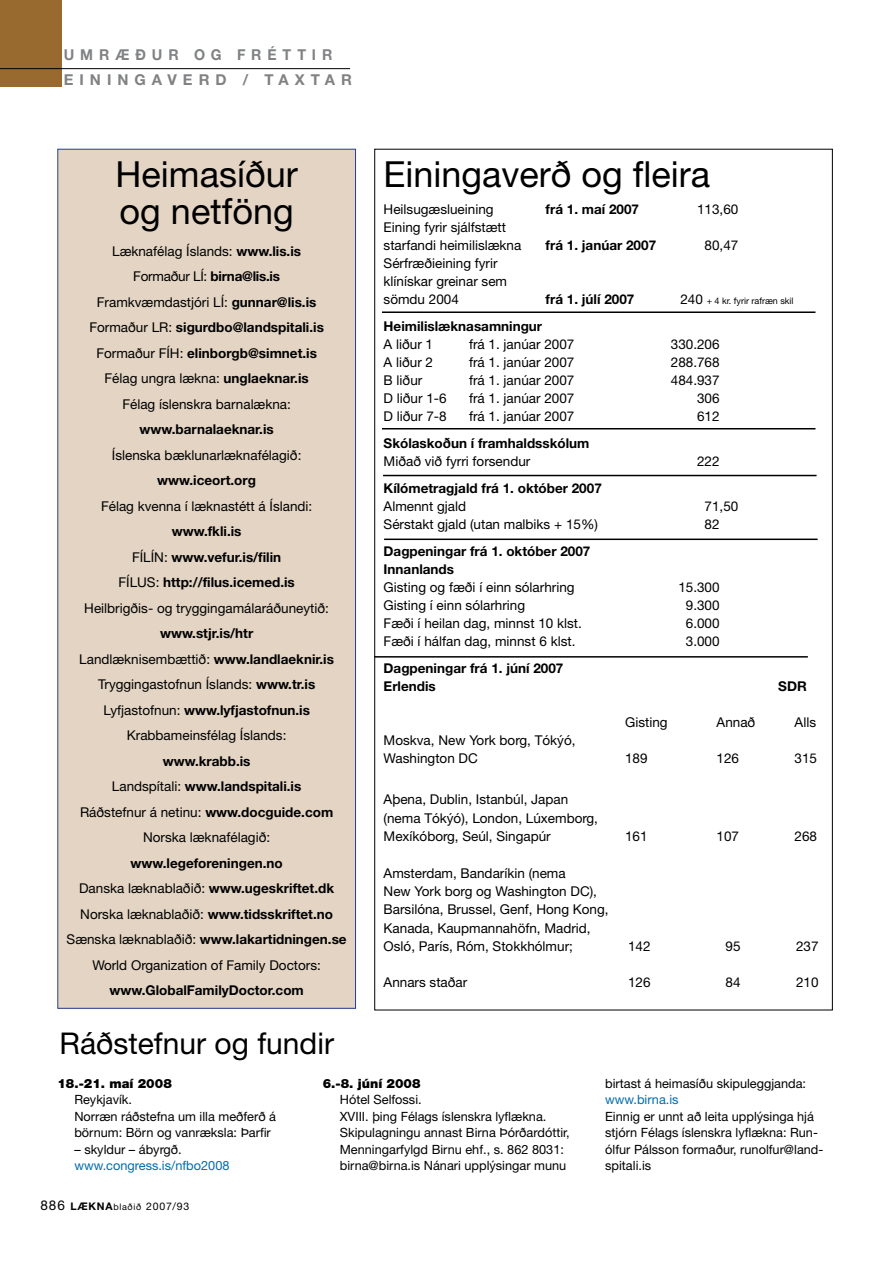
<style>
.page{position:relative;width:893px;height:1263px;background:#fff}
.page>*{position:absolute;margin:0;border:0;box-sizing:border-box;transform-origin:0 0}
.t1{font:36px/37.5px "Helvetica Neue";color:#000}
.t2{font:30px "Helvetica Neue";color:#000}
.t3{font:700 15px/25.5px "Helvetica Neue";letter-spacing:.4em;color:#808284;scale:.95 1}
.t4{font:13.5px/25.5px "Helvetica Neue";color:#000}
.t5{font:700 13.5px/25.5px "Helvetica Neue";color:#000}
.t6{font:12.75px/16.5px "Helvetica Neue";color:#000}
.t7{font:12.75px "Helvetica Neue";color:#006dab}
.t8{font:900 12.75px "Helvetica Neue";color:#000}
.t9{font:10.5px "Helvetica Neue";letter-spacing:.075em;color:#000}
.t10{font:9px "Helvetica Neue";color:#000}
.s1{font-weight:700}
.s2{font-weight:400}
.s3{font-size:13.5px}
.s4{font-size:9px}
</style>
<div class="page">
<hr style="left:382px;top:311px;width:433px;height:2px;background:#000">
<hr style="left:382px;top:428px;width:433px;height:1px;background:#000">
<hr style="left:384px;top:538px;width:434px;height:2px;background:#000">
<hr style="left:374px;top:656px;width:434px;height:2px;background:#000">
<div style="left:58px;top:149px;width:298px;height:859px;background:#e3d4c3"></div>
<hr style="left:383px;top:475px;width:434px;height:1px;background:#000">
<div style="left:0;top:0;width:61px;height:86px;background:#986a2f"></div>
<hr style="left:0;top:68px;width:350px;height:1px;background:#000">
<p class="t3" style="left:64px;top:41px;width:305px">U MRÆÐU R OG FRÉTTIR<br>EININGAVERD / TAXTAR</p>
<h1 class="t1" style="left:116px;top:154px;width:184px">Heimasíður og netföng</h1>
<p class="t4" style="left:89px;top:238px;width:236px;text-align:center">Læknafélag Íslands: <span class="s1">www.lis.is </span>Formaður LÍ: <span class="s1">birna@lis.is </span>Framkvæmdastjóri LÍ: <span class="s1">gunnar@lis.is </span>Formaður LR: <span class="s1">sigurdbo@landspitali.is </span>Formaður FÍH: <span class="s1">elinborgb@simnet.is </span>Félag ungra lækna: <span class="s1">unglaeknar.is </span>Félag íslenskra barnalækna:</p>
<p class="t5" style="left:140px;top:416px;width:136px">www.barnalaeknar.is</p>
<p class="t4" style="left:112px;top:442px;width:191px">Íslenska bæklunarlæknafélagið:</p>
<p class="t5" style="left:157px;top:467px;width:100px">www.iceort.org</p>
<p class="t4" style="left:101px;top:493px;width:213px">Félag kvenna í læknastétt á Íslandi:</p>
<p class="t5" style="left:84px;top:518px;width:246px;text-align:center">www.fkli.is<br><span class="s2">FÍLÍN:</span> www.vefur.is/filin<br><span class="s2">FÍLUS:</span> http://filus.icemed.is<br><span class="s2">Heilbrigðis- og tryggingamálaráðuneytið:</span></p>
<p class="t4" style="left:79px;top:620px;width:256px;text-align:center"><span class="s1">www.stjr.is/htr<br></span>Landlæknisembættið: <span class="s1">www.landlaeknir.is </span>Tryggingastofnun Íslands: <span class="s1">www.tr.is </span>Lyfjastofnun: <span class="s1">www.lyfjastofnun.is </span>Krabbameinsfélag Íslands:</p>
<p class="t4" style="left:80px;top:748px;width:255px;text-align:center"><span class="s1">www.krabb.is<br></span>Landspítali: <span class="s1">www.landspitali.is<br></span>Ráðstefnur á netinu: <span class="s1">www.docguide.com<br></span>Norska læknafélagið:</p>
<p class="t4" style="left:67px;top:850px;width:281px;text-align:center"><span class="s1">www.legeforeningen.no<br></span>Danska læknablaðið: <span class="s1">www.ugeskriftet.dk </span>Norska læknablaðið: <span class="s1">www.tidsskriftet.no </span>Sænska læknablaðið: <span class="s1">www.lakartidningen.se </span>World Organization of Family Doctors:</p>
<p class="t5" style="left:109px;top:977px;width:196px">www.GlobalFamilyDoctor.com</p>
<h1 class="t1" style="left:384px;top:154px;width:328px">Einingaverð og fleira</h1>
<p class="t4" style="left:384px;top:196px;width:111px">Heilsugæslueining</p>
<p class="t5" style="left:546px;top:196px;width:95px">frá 1. maí 2007</p>
<p class="t4" style="left:697px;top:196px;width:43px">113,60</p>
<p class="t4" style="left:384px;top:217px;width:139px;line-height:18px">Eining fyrir sjálfstætt starfandi heimilislækna</p>
<p class="t5" style="left:546px;top:232px;width:112px">frá 1. janúar 2007</p>
<p class="t4" style="left:705px;top:232px;width:35px">80,47</p>
<p class="t4" style="left:384px;top:253px;width:125px;line-height:18px">Sérfræðieining fyrir klínískar greinar sem sömdu 2004</p>
<p class="t5" style="left:546px;top:286px;width:90px">frá 1. júlí 2007</p>
<p class="t10" style="left:680px;top:295px;width:115px"><span class="s3">240</span> + 4 kr. fyrir rafræn skil</p>
<p class="t5" style="left:384px;top:313px;width:160px">Heimilislæknasamningur</p>
<p class="t4" style="left:384px;top:331px;width:51px">A liður 1</p>
<p class="t4" style="left:469px;top:331px;width:107px">frá 1. janúar 2007</p>
<p class="t4" style="left:671px;top:331px;width:50px">330.206</p>
<p class="t4" style="left:384px;top:349px;width:51px">A liður 2</p>
<p class="t4" style="left:469px;top:349px;width:107px">frá 1. janúar 2007</p>
<p class="t4" style="left:671px;top:349px;width:50px">288.768</p>
<p class="t4" style="left:384px;top:367px;width:40px">B liður</p>
<p class="t4" style="left:469px;top:367px;width:107px">frá 1. janúar 2007</p>
<p class="t4" style="left:671px;top:367px;width:50px">484.937</p>
<p class="t4" style="left:384px;top:385px;width:65px">D liður 1-6</p>
<p class="t4" style="left:469px;top:385px;width:107px">frá 1. janúar 2007</p>
<p class="t4" style="left:697px;top:385px;width:24px">306</p>
<p class="t4" style="left:384px;top:403px;width:65px">D liður 7-8</p>
<p class="t4" style="left:469px;top:403px;width:107px">frá 1. janúar 2007</p>
<p class="t4" style="left:697px;top:403px;width:24px">612</p>
<p class="t5" style="left:384px;top:430px;width:207px">Skólaskoðun í framhaldsskólum</p>
<p class="t4" style="left:384px;top:448px;width:148px">Miðað við fyrri forsendur</p>
<p class="t4" style="left:697px;top:448px;width:24px">222</p>
<p class="t5" style="left:384px;top:475px;width:220px">Kílómetragjald frá 1. október 2007</p>
<p class="t4" style="left:384px;top:493px;width:84px">Almennt gjald</p>
<p class="t4" style="left:705px;top:493px;width:35px">71,50</p>
<p class="t4" style="left:384px;top:511px;width:216px">Sérstakt gjald (utan malbiks + 15%)</p>
<p class="t4" style="left:705px;top:511px;width:17px">82</p>
<p class="t5" style="left:384px;top:541px;width:208px;line-height:18px">Dagpeningar frá 1. október 2007<br>Innanlands</p>
<p class="t4" style="left:384px;top:574px;width:192px">Gisting og fæði í einn sólarhring</p>
<p class="t4" style="left:678px;top:574px;width:43px">15.300</p>
<p class="t4" style="left:384px;top:592px;width:143px">Gisting í einn sólarhring</p>
<p class="t4" style="left:686px;top:592px;width:35px">9.300</p>
<p class="t4" style="left:384px;top:610px;width:200px">Fæði í heilan dag, minnst 10 klst.</p>
<p class="t4" style="left:686px;top:610px;width:35px">6.000</p>
<p class="t4" style="left:384px;top:628px;width:193px">Fæði í hálfan dag, minnst 6 klst.</p>
<p class="t4" style="left:686px;top:628px;width:35px">3.000</p>
<p class="t5" style="left:384px;top:658px;width:181px;line-height:18px">Dagpeningar frá 1. júní 2007<br>Erlendis</p>
<p class="t5" style="left:778px;top:673px;width:30px">SDR</p>
<p class="t4" style="left:384px;top:730px;width:193px;line-height:18px">Moskva, New York borg, Tókýó,<br>Washington DC</p>
<p class="t4" style="left:384px;top:790px;width:216px;line-height:18.3px">Aþena, Dublin, Istanbúl, Japan (nema Tókýó), London, Lúxemborg,<br>Mexíkóborg, Seúl, Singapúr</p>
<p class="t4" style="left:384px;top:863px;width:227px;line-height:18.3px">Amsterdam, Bandaríkin (nema<br>New York borg og Washington DC),<br>Barsilóna, Brussel, Genf, Hong Kong,<br>Kanada, Kaupmannahöfn, Madrid,<br>Osló, París, Róm, Stokkhólmur;</p>
<p class="t4" style="left:625px;top:709px;width:44px">Gisting</p>
<p class="t4" style="left:717px;top:709px;width:40px">Annað</p>
<p class="t4" style="left:795px;top:709px;width:23px">Alls</p>
<p class="t4" style="left:625px;top:745px;width:24px">189</p>
<p class="t4" style="left:717px;top:745px;width:24px">126</p>
<p class="t4" style="left:795px;top:745px;width:24px">315</p>
<p class="t4" style="left:625px;top:823px;width:24px">161</p>
<p class="t4" style="left:717px;top:823px;width:24px">107</p>
<p class="t4" style="left:795px;top:823px;width:24px">268</p>
<p class="t4" style="left:628px;top:933px;width:24px">142</p>
<p class="t4" style="left:726px;top:933px;width:17px">95</p>
<p class="t4" style="left:796px;top:933px;width:24px">237</p>
<p class="t4" style="left:384px;top:970px;width:85px">Annars staðar</p>
<p class="t4" style="left:628px;top:970px;width:24px">126</p>
<p class="t4" style="left:726px;top:970px;width:17px">84</p>
<p class="t4" style="left:796px;top:970px;width:24px">210</p>
<h2 class="t2" style="left:60px;top:1026px;width:276px">Ráðstefnur og fundir</h2>
<p class="t8" style="left:57px;top:1075px;width:116px">18.-21. maí 2008</p>
<p class="t6" style="left:74px;top:1091px;width:203px">Reykjavík.<br>Norræn ráðstefna um illa meðferð á börnum: Börn og vanræksla: Þarfir</p>
<p class="t6" style="left:74px;top:1141px;width:109px">– skyldur – ábyrgð.</p>
<p class="t7" style="left:74px;top:1158px;width:157px">www.congress.is/nfbo2008</p>
<p class="t8" style="left:323px;top:1075px;width:99px">6.-8. júní 2008</p>
<p class="t6" style="left:340px;top:1091px;width:232px">Hótel Selfossi.<br>XVIII. þing Félags íslenskra lyflækna.<br>Skipulagningu annast Birna Þórðardóttir, Menningarfylgd Birnu ehf., s. 862 8031: birna@birna.is Nánari upplýsingar munu</p>
<p class="t9" style="left:40px;top:1200px;width:150px"><span class="s3">886</span> <span class="s1">LÆKNA</span><span class="s4">blaðið</span> 2007/93</p>
<p class="t6" style="left:605px;top:1075px;width:202px">birtast á heimasíðu skipuleggjanda:</p>
<p class="t7" style="left:605px;top:1092px;width:75px">www.birna.is</p>
<p class="t6" style="left:605px;top:1108px;width:220px">Einnig er unnt að leita upplýsinga hjá stjórn Félags íslenskra lyflækna: Run&shy;ólfur Pálsson formaður, runolfur@land&shy;spitali.is</p>
</div>
